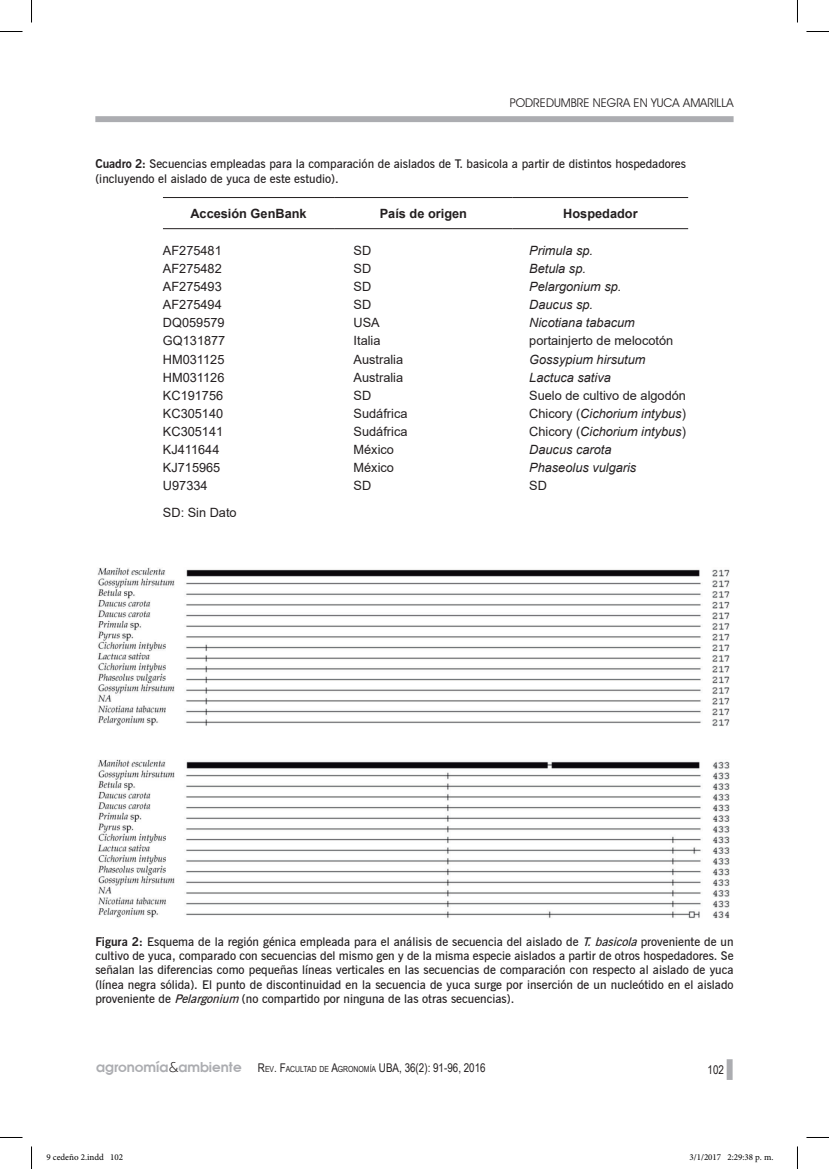
<style>
.page{position:relative;width:829px;height:1169px;background:#fff}
.page>*{position:absolute;margin:0;border:0;box-sizing:border-box;transform-origin:0 0}
.CAJA_CUADRO{font:12.75px "Arial";color:#231f20}
.CAJA_CUADRO-2{font:italic 12.75px "Arial";color:#231f20}
.CAJA_CUADRO-3{font:700 12.75px "Arial";color:#231f20}
.cuadros_TITULO{font:600 12px/14.4px "News Gothic BT";color:#231f20}
.t1{font:12px "Arial Narrow";color:#231f20}
.t2{font:12px "Avant Garde IT Cby BT";color:#231f20}
.t3{font:9px "Minion Pro";color:#000}
.s1{font-weight:700}
.s2{font-style:normal}
.s3{font-style:italic}
.s4{font-family:"Avant Garde";font-weight:600;font-size:13.5px;color:#acadb1}
.s5{font-family:"Erie Plain";font-size:15px}
.s6{font-size:8.4px}
.s7{font-style:inherit}
</style>
<div class="page">
<div style="left:726px;top:1059px;width:6px;height:20px;background:#acadb1"></div>
<div style="left:95px;top:116px;width:638px;height:6px;background:#acadb1"></div>
<hr style="left:163px;top:197px;width:171px;height:1px;background:#231f20">
<hr style="left:334px;top:197px;width:178px;height:1px;background:#231f20">
<hr style="left:512px;top:197px;width:176px;height:1px;background:#231f20">
<hr style="left:163px;top:228px;width:171px;height:1px;background:#231f20">
<hr style="left:334px;top:228px;width:178px;height:1px;background:#231f20">
<hr style="left:512px;top:228px;width:176px;height:1px;background:#231f20">
<img style="left:97px;top:567px;width:633px;height:352px">
<svg style="left:0;top:31px;width:22px;height:1px"></svg>
<svg style="left:806px;top:31px;width:22px;height:1px"></svg>
<svg style="left:0;top:1137px;width:22px;height:1px"></svg>
<svg style="left:806px;top:1137px;width:22px;height:1px"></svg>
<svg style="left:31px;top:0;width:1px;height:23px"></svg>
<svg style="left:31px;top:1146px;width:1px;height:23px"></svg>
<svg style="left:797px;top:0;width:1px;height:23px"></svg>
<svg style="left:797px;top:1146px;width:1px;height:23px"></svg>
<p class="t2" style="left:509px;top:95px;width:225px">PODREDUMBRE NEGRA EN YUCA AMARILLA</p>
<p class="cuadros_TITULO" style="left:95px;top:157px;width:592px"><span class="s1">Cuadro 2:</span> Secuencias empleadas para la comparación de aislados de T. basicola a partir de distintos hospedadores (incluyendo el aislado de yuca de este estudio).</p>
<p class="CAJA_CUADRO-3" style="left:190px;top:204px;width:118px">Accesión GenBank</p>
<p class="CAJA_CUADRO-3" style="left:380px;top:204px;width:89px">País de origen</p>
<p class="CAJA_CUADRO-3" style="left:563px;top:204px;width:76px">Hospedador</p>
<p class="CAJA_CUADRO" style="left:163px;top:242px;width:60px">AF275481</p>
<p class="CAJA_CUADRO" style="left:353px;top:242px;width:19px">SD</p>
<p class="CAJA_CUADRO-2" style="left:529px;top:243px;width:65px">Primula sp.</p>
<p class="CAJA_CUADRO" style="left:163px;top:260px;width:60px">AF275482</p>
<p class="CAJA_CUADRO" style="left:353px;top:260px;width:19px">SD</p>
<p class="CAJA_CUADRO-2" style="left:529px;top:261px;width:58px">Betula sp.</p>
<p class="CAJA_CUADRO" style="left:163px;top:278px;width:60px">AF275493</p>
<p class="CAJA_CUADRO" style="left:353px;top:278px;width:19px">SD</p>
<p class="CAJA_CUADRO-2" style="left:529px;top:279px;width:94px">Pelargonium sp.</p>
<p class="CAJA_CUADRO" style="left:163px;top:296px;width:60px">AF275494</p>
<p class="CAJA_CUADRO" style="left:353px;top:296px;width:19px">SD</p>
<p class="CAJA_CUADRO-2" style="left:529px;top:297px;width:65px">Daucus sp.</p>
<p class="CAJA_CUADRO" style="left:163px;top:314px;width:63px">DQ059579</p>
<p class="CAJA_CUADRO" style="left:353px;top:314px;width:28px">USA</p>
<p class="CAJA_CUADRO-2" style="left:529px;top:315px;width:107px">Nicotiana tabacum</p>
<p class="CAJA_CUADRO" style="left:163px;top:332px;width:64px">GQ131877</p>
<p class="CAJA_CUADRO" style="left:353px;top:332px;width:28px">Italia</p>
<p class="CAJA_CUADRO" style="left:529px;top:332px;width:145px">portainjerto de melocotón</p>
<p class="CAJA_CUADRO" style="left:163px;top:350px;width:63px">HM031125</p>
<p class="CAJA_CUADRO" style="left:353px;top:350px;width:51px">Australia</p>
<p class="CAJA_CUADRO-2" style="left:529px;top:351px;width:118px">Gossypium hirsutum</p>
<p class="CAJA_CUADRO" style="left:163px;top:368px;width:63px">HM031126</p>
<p class="CAJA_CUADRO" style="left:353px;top:368px;width:51px">Australia</p>
<p class="CAJA_CUADRO-2" style="left:529px;top:369px;width:83px">Lactuca sativa</p>
<p class="CAJA_CUADRO" style="left:163px;top:386px;width:62px">KC191756</p>
<p class="CAJA_CUADRO" style="left:353px;top:386px;width:19px">SD</p>
<p class="CAJA_CUADRO" style="left:529px;top:386px;width:158px">Suelo de cultivo de algodón</p>
<p class="CAJA_CUADRO" style="left:163px;top:404px;width:62px">KC305140</p>
<p class="CAJA_CUADRO" style="left:353px;top:404px;width:55px">Sudáfrica</p>
<p class="CAJA_CUADRO-2" style="left:529px;top:405px;width:158px"><span class="s2">Chicory (</span>Cichorium intybus<span class="s2">)</span></p>
<p class="CAJA_CUADRO" style="left:163px;top:422px;width:62px">KC305141</p>
<p class="CAJA_CUADRO" style="left:353px;top:422px;width:55px">Sudáfrica</p>
<p class="CAJA_CUADRO-2" style="left:529px;top:423px;width:158px"><span class="s2">Chicory (</span>Cichorium intybus<span class="s2">)</span></p>
<p class="CAJA_CUADRO" style="left:163px;top:440px;width:58px">KJ411644</p>
<p class="CAJA_CUADRO" style="left:353px;top:440px;width:42px">México</p>
<p class="CAJA_CUADRO-2" style="left:529px;top:441px;width:84px">Daucus carota</p>
<p class="CAJA_CUADRO" style="left:163px;top:458px;width:59px">KJ715965</p>
<p class="CAJA_CUADRO" style="left:353px;top:458px;width:42px">México</p>
<p class="CAJA_CUADRO-2" style="left:529px;top:459px;width:108px">Phaseolus vulgaris</p>
<p class="CAJA_CUADRO" style="left:163px;top:476px;width:46px">U97334</p>
<p class="CAJA_CUADRO" style="left:353px;top:476px;width:19px">SD</p>
<p class="CAJA_CUADRO" style="left:529px;top:476px;width:19px">SD</p>
<p class="CAJA_CUADRO" style="left:163px;top:503px;width:75px">SD: Sin Dato</p>
<p class="cuadros_TITULO" style="left:95px;top:934px;width:639px;text-align:justify"><span class="s1">Figura 2:</span> Esquema de la región génica empleada para el análisis de secuencia del aislado de <span class="s3">T.basicola</span>proveniente de un cultivo de yuca, comparado con secuencias del mismo gen y de la misma especie aislados a partir de otros hospedadores. Se señalan las diferencias como pequeñas líneas verticales en las secuencias de comparación con respecto al aislado de yuca (línea negra sólida). El punto de discontinuidad en la secuencia de yuca surge por inserción de un nucleótido en el aislado proveniente de <span class="s3">Pelargonium</span> (no compartido por ninguna de las otras secuencias).</p>
<p class="t1" style="left:96px;top:1059px;width:391px"><span class="s4">agronomía</span><span class="s5">&amp;</span><span class="s4">ambiente</span> R<span class="s6">EV</span>. F<span class="s6">ACULTAD DE</span> <span class="s7">A</span><span class="s6">GRONOMÍA</span> UBA, 36(2): 91-96, 2016</p>
<p class="t1" style="left:707px;top:1060px;width:18px">102</p>
<p class="t3" style="left:46px;top:1151px;width:78px">9 cedeño 2.indd 102</p>
<p class="t3" style="left:689px;top:1151px;width:85px">3/1/2017 2:29:38 p. m.</p>
</div>
